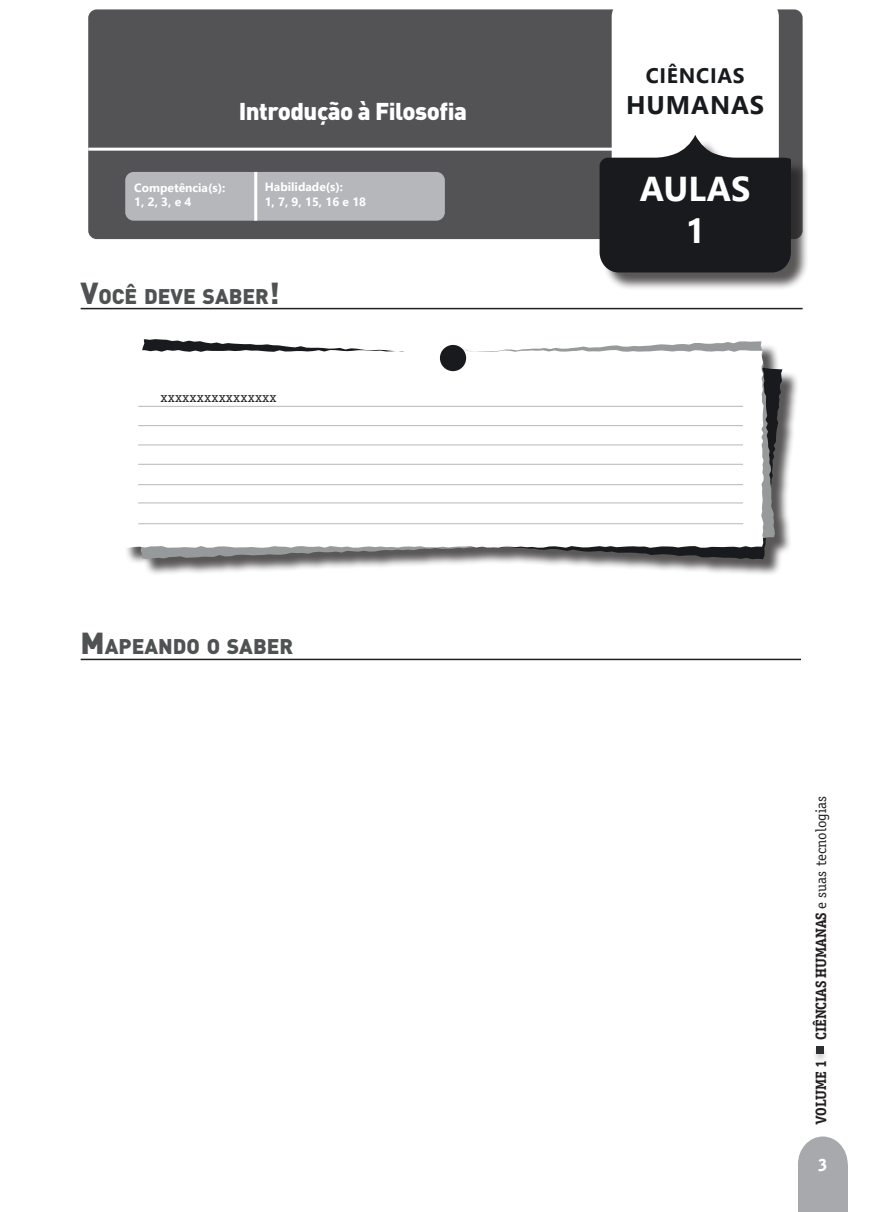
<style>
.page{position:relative;width:893px;height:1212px;background:#fff}
.page>*{position:absolute;margin:0;border:0;box-sizing:border-box;transform-origin:0 0}
.t1{font:700 34.5px "Segoe UI";color:#fff}
.t2{font:700 25.5px "Segoe UI";letter-spacing:.035em;color:#181b1e}
._2021_04_PARAGRAFO{font:900 24px "DINOT";letter-spacing:-.02em;color:#fff}
._17_EO_título{font:900 21px "DINOT";color:#4f5252}
.t3{font:700 21px "Segoe UI";letter-spacing:.035em;color:#181b1e}
.t4{font:18px "Secular One";color:#fff}
.t5{font:15px "Officina Serif Std";color:#231f20}
.t6{font:700 15px "Officina Ser ITC";color:#231f20}
.t7{font:14.25px "Officina Serif Std";letter-spacing:.01em;color:#231f20}
.t8{font:700 12px "Segoe UI";color:#fff}
.s1{font-size:30px}
.s2{font-family:"Officina Ser ITC";font-weight:700}
</style>
<div class="page">
<div style="left:88px;top:9px;width:715px;height:230px;background:#535356;border-radius:9px"></div>
<div style="left:798px;top:1136px;width:50px;height:56px;background:#a8a9ad;border-radius:50%"></div>
<div style="left:798px;top:1165px;width:50px;height:47px;background:#a8a9ad"></div>
<hr style="left:88px;top:148px;width:550px;height:3px;background:#fff">
<div style="left:811px;top:1046px;width:18px;height:17px;background:#231f20;opacity:.21"></div>
<div style="left:816px;top:1046px;width:8px;height:7px;background:#2c3033"></div>
<div style="left:612px;top:0;width:167px;height:261px;background:#fff;border-radius:17px"></div>
<div style="left:602px;top:139px;width:208px;height:152px;background:#231f20;opacity:.75"></div>
<svg style="left:600px;top:135px;width:191px;height:137px;background:#37393b"></svg>
<div style="left:125px;top:172px;width:320px;height:49px;background:#b6b7bb;border-radius:9px"></div>
<hr style="left:254px;top:172px;width:3px;height:49px;background:#fff">
<hr style="left:81px;top:308px;width:722px;height:1px;background:#231f20">
<hr style="left:81px;top:659px;width:720px;height:1px;background:#231f20">
<div style="left:124px;top:341px;width:675px;height:235px;background:#231f20;opacity:.75"></div>
<svg style="left:125px;top:339px;width:657px;height:220px"></svg>
<svg style="left:128px;top:341px;width:647px;height:218px"></svg>
<svg style="left:124px;top:350px;width:640px;height:198px"></svg>
<div style="left:440px;top:345px;width:26px;height:26px;background:#181a1d;border-radius:50%"></div>
<hr style="left:138px;top:406px;width:605px;height:1px;background:#b6b7bb">
<hr style="left:138px;top:425px;width:605px;height:1px;background:#b6b7bb">
<hr style="left:138px;top:445px;width:605px;height:1px;background:#b6b7bb">
<hr style="left:138px;top:464px;width:605px;height:1px;background:#b6b7bb">
<hr style="left:138px;top:484px;width:605px;height:1px;background:#b6b7bb">
<hr style="left:138px;top:503px;width:605px;height:1px;background:#b6b7bb">
<hr style="left:138px;top:523px;width:605px;height:1px;background:#b6b7bb">
<p class="_2021_04_PARAGRAFO" style="left:239px;top:95px;width:230px">Introdução à Filosofia</p>
<p class="t8" style="left:134px;top:176px;width:93px">Competência(s):</p>
<p class="t8" style="left:134px;top:191px;width:59px">1, 2, 3, e 4</p>
<p class="t8" style="left:265px;top:176px;width:80px">Habilidade(s):</p>
<p class="t8" style="left:265px;top:190px;width:103px">1, 7, 9, 15, 16 e 18</p>
<p class="_17_EO_título" style="left:81px;top:282px;width:201px"><span class="s1">V</span>OCÊ DEVE SABER<span class="s1">!</span></p>
<p class="t7" style="left:161px;top:389px;width:118px">xxxxxxxxxxxxxxxx</p>
<p class="_17_EO_título" style="left:81px;top:632px;width:214px"><span class="s1">M</span>APEANDO O SABER</p>
<p class="t3" style="left:646px;top:56px;width:100px">CIÊNCIAS</p>
<p class="t2" style="left:626px;top:81px;width:140px">HUMANAS</p>
<p class="t1" style="left:640px;top:156px;width:112px">AULAS</p>
<p class="t1" style="left:685px;top:198px;width:21px">1</p>
<p class="t5" style="left:812px;top:1040px;width:245px;rotate:-90deg"><span class="s2">CIÊNCIAS HUMANAS</span> e suas tecnologias</p>
<p class="t6" style="left:812px;top:1124px;width:66px;rotate:-90deg">VOLUME 1</p>
<h3 class="t4" style="left:818px;top:1152px;width:10px">3</h3>
</div>
